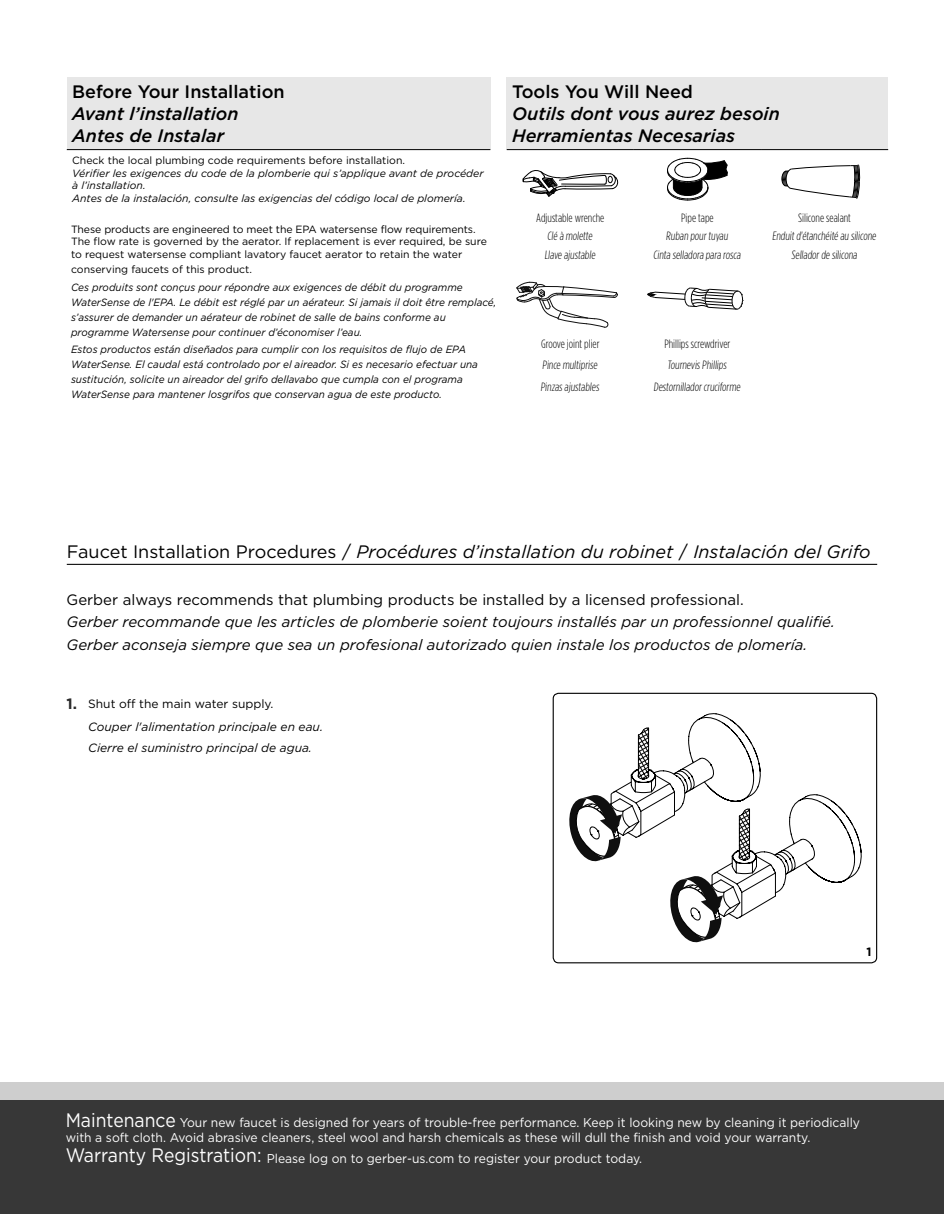
<style>
.page{position:relative;width:944px;height:1214px;background:#fff}
.page>*{position:absolute;margin:0;border:0;box-sizing:border-box;transform-origin:0 0}
.t1{font:italic 18px "Gotham";color:#000}
.t2{font:italic 500 18px/21.6px "Gotham";color:#000}
.t3{font:500 18px "Gotham";color:#000}
.t4{font:italic 15px/22.4px "Gotham";color:#000}
.t5{font:15px "Gotham";color:#000}
.t6{font:12.75px/14.5px "Gotham";color:#fff;scale:.95 1}
.t7{font:300 12px "Gotham Condensed";color:#000}
.t8{font:italic 12px/23px "Gotham";color:#000}
.t9{font:700 12px "Gotham";color:#000}
.t10{font:italic 10.5px/15px "Gotham";color:#000;scale:.95 1}
.t11{font:10.5px/12.6px "Gotham";color:#000}
.t12{font:italic 10.5px/12.6px "Gotham";color:#000}
.s1{font-style:normal}
.s2{font-weight:700;font-style:normal;font-size:15px;color:#2b2b2b}
.s3{font-size:19.5px}
</style>
<div class="page">
<div style="left:0;top:1082px;width:931px;height:132px;background:#cecece"></div>
<div style="left:931px;top:1082px;width:13px;height:132px;background:#cecece"></div>
<div style="left:0;top:1100px;width:931px;height:114px;background:#373737"></div>
<div style="left:931px;top:1100px;width:13px;height:114px;background:#373737"></div>
<hr style="left:67px;top:564px;width:810px;height:1px;background:#000">
<svg style="left:569px;top:713px;width:292px;height:230px"></svg>
<div style="left:552px;top:692px;width:325px;height:271px;border:1px solid #000;border-radius:5px"></div>
<div style="left:506px;top:78px;width:382px;height:72px;background:#e7e7e7"></div>
<hr style="left:634px;top:149px;width:127px;height:1px;background:#000">
<hr style="left:761px;top:149px;width:127px;height:1px;background:#000">
<hr style="left:506px;top:149px;width:128px;height:1px;background:#000">
<svg style="left:522px;top:170px;width:97px;height:27px"></svg>
<svg style="left:667px;top:158px;width:60px;height:42px"></svg>
<svg style="left:781px;top:165px;width:78px;height:33px"></svg>
<svg style="left:516px;top:282px;width:102px;height:46px"></svg>
<svg style="left:647px;top:288px;width:96px;height:21px"></svg>
<div style="left:67px;top:78px;width:423px;height:72px;background:#e7e7e7"></div>
<hr style="left:67px;top:149px;width:423px;height:1px;background:#000">
<h1 class="t3" style="left:72px;top:80px;width:214px">Before Your Installation</h1>
<h1 class="t2" style="left:72px;top:102px;width:168px">Avant l’installation<br>Antes de Instalar</h1>
<p class="t11" style="left:72px;top:154px;width:334px">Check the local plumbing code requirements before installation.</p>
<p class="t12" style="left:72px;top:166px;width:413px">Vérifier les exigences du code de la plomberie qui s’applique avant de procéder à l’installation.<br>Antes de la instalación, consulte las exigencias del código local de plomería.</p>
<p class="t11" style="left:71px;top:222px;width:417px">These products are engineered to meet the EPA watersense flow requirements.<br>The flow rate is governed by the aerator. If replacement is ever required, be sure to request watersense compliant lavatory faucet aerator to retain the water</p>
<p class="t11" style="left:71px;top:262px;width:182px">conserving faucets of this product.</p>
<p class="t10" style="left:71px;top:279px;width:449px">Ces produits sont conçus pour répondre aux exigences de débit du programme WaterSense de l'EPA. Le débit est réglé par un aérateur. Si jamais il doit être remplacé, s’assurer de demander un aérateur de robinet de salle de bains conforme au programme Watersense pour continuer d’économiser l’eau.</p>
<p class="t10" style="left:71px;top:341px;width:430px">Estos productos están diseñados para cumplir con los requisitos de flujo de EPA WaterSense. El caudal está controlado por el aireador. Si es necesario efectuar una sustitución, solicite un aireador del grifo dellavabo que cumpla con el programa WaterSense para mantener losgrifos que conservan agua de este producto.</p>
<h1 class="t3" style="left:512px;top:80px;width:182px">Tools You Will Need</h1>
<h1 class="t2" style="left:512px;top:102px;width:269px">Outils dont vous aurez besoin<br>Herramientas Necesarias</h1>
<p class="t7" style="left:536px;top:211px;width:70px">Adjustable wrenche</p>
<p class="t7" style="left:681px;top:211px;width:34px">Pipe tape</p>
<p class="t7" style="left:798px;top:211px;width:54px">Silicone sealant</p>
<p class="t7" style="left:547px;top:229px;width:48px">Clé à molette</p>
<p class="t7" style="left:666px;top:229px;width:65px">Ruban pourtuyau</p>
<p class="t7" style="left:772px;top:229px;width:107px">Enduitd'étanchéité au silicone</p>
<p class="t7" style="left:544px;top:248px;width:54px">Llave ajustable</p>
<p class="t7" style="left:653px;top:248px;width:90px">Cinta selladora para rosca</p>
<p class="t7" style="left:791px;top:248px;width:69px">Selladorde silicona</p>
<p class="t7" style="left:541px;top:337px;width:60px">Groove joint plier</p>
<p class="t7" style="left:664px;top:337px;width:67px">Phillips screwdriver</p>
<p class="t7" style="left:542px;top:358px;width:58px">Pince multiprise</p>
<p class="t7" style="left:667px;top:358px;width:62px">Tournevis Phillips</p>
<p class="t7" style="left:540px;top:380px;width:62px">Pinzas ajustables</p>
<p class="t7" style="left:653px;top:380px;width:90px">Destornilladorcruciforme</p>
<h1 class="t1" style="left:67px;top:540px;width:805px"><span class="s1">Faucet Installation Procedures /</span> Procédures d’installation du robinet <span class="s1">/</span> Instalación del Grifo</h1>
<h2 class="t5" style="left:67px;top:590px;width:678px">Gerber always recommends that plumbing products be installed by a licensed professional.</h2>
<h2 class="t4" style="left:67px;top:610px;width:769px">Gerber recommande que les articles de plomberie soient toujours installés par un professionnel qualifié.<br>Gerber aconseja siempre que sea un profesional autorizado quien instale los productos de plomería.</h2>
<p class="t8" style="left:88px;top:692px;width:236px;text-indent:-22px"><span class="s2">1.</span> <span class="s1">Shut off the main water supply.<br></span>Couper l'alimentation principale en eau.</p>
<p class="t8" style="left:88px;top:735px;width:225px">Cierre el suministro principal de agua.</p>
<p class="t9" style="left:866px;top:943px;width:7px">1</p>
<p class="t6" style="left:66px;top:1115px;width:837px"><span class="s3">Maintenance</span> Your new faucet is designed for years of trouble-free performance. Keep it looking new by cleaning it periodically with a soft cloth. Avoid abrasive cleaners, steel wool and harsh chemicals as these will dull the finish and void your warranty.</p>
<p class="t6" style="left:66px;top:1150px;width:608px"><span class="s3">Warranty Registration:</span> Please log on to gerber-us.com to register your product today.</p>
</div>
